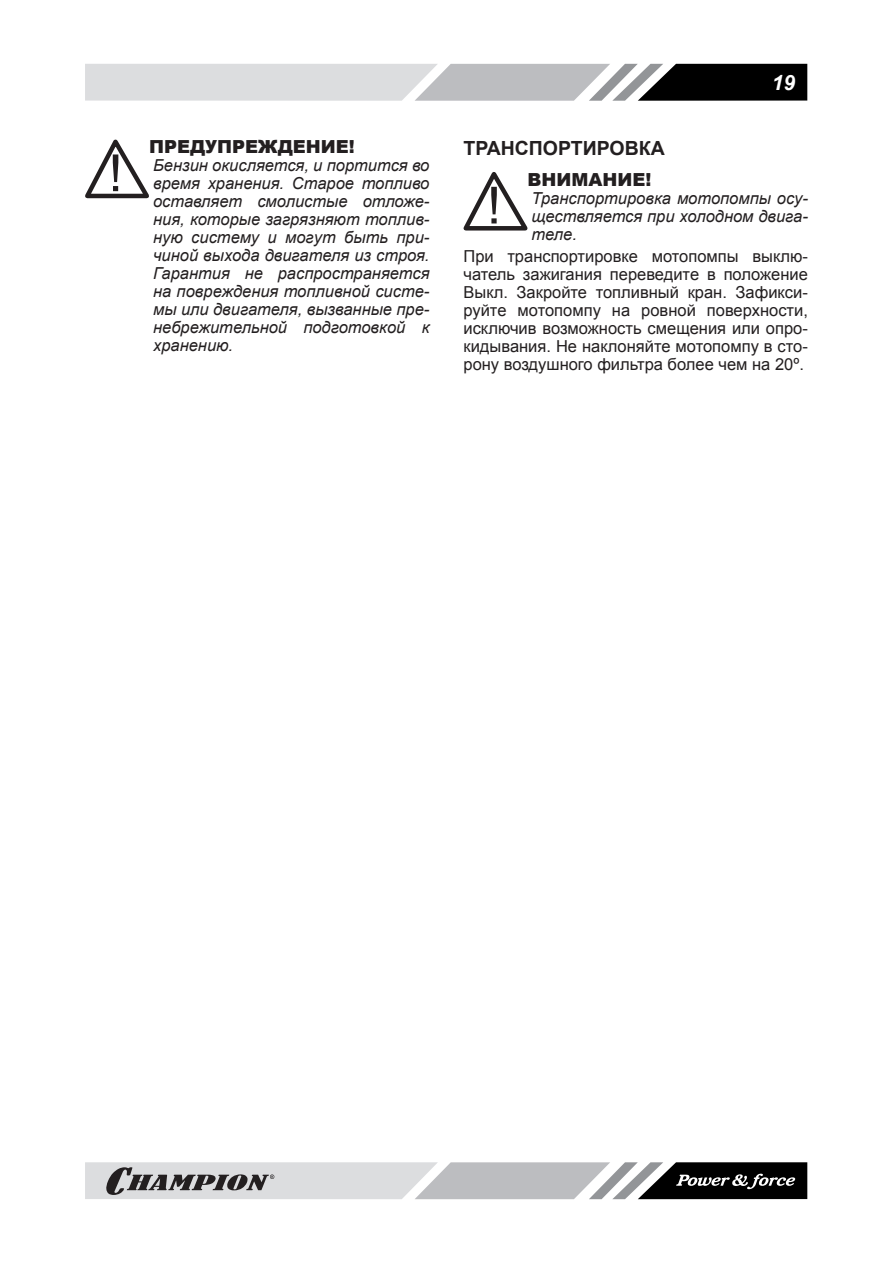
<style>
.page{position:relative;width:893px;height:1263px;background:#fff}
.page>*{position:absolute;margin:0;border:0;box-sizing:border-box;transform-origin:0 0}
.t1{font:italic 700 21px "Arial";color:#fff}
.t2{font:700 19.5px "Arial";color:#231f20}
.t3{font:900 18px "Arial";color:#231f20}
.t4{font:italic 16.5px/18px "Arial";color:#231f20;text-align:justify}
.t5{font:16.5px/18px "Arial";color:#231f20;text-align:justify}
</style>
<div class="page">
<svg style="left:85px;top:64px;width:722px;height:37px;background:#a8a8aa"></svg>
<svg style="left:85px;top:1162px;width:722px;height:37px;background:#a1a2a3"></svg>
<svg style="left:85px;top:139px;width:64px;height:60px"></svg>
<svg style="left:463px;top:172px;width:65px;height:59px"></svg>
<p class="t3" style="left:149px;top:134px;width:207px">ПРЕДУПРЕЖДЕНИЕ!</p>
<p class="t4" style="left:153px;top:157px;width:278px">Бензин окисляется, и портится во время хранения. Старое топливо оставляет смолистые отложе&shy;ния, которые загрязняют топлив&shy;ную систему и могут быть при&shy;чиной выхода двигателя из строя.<br>Гарантия не распространяется на повреждения топливной систе&shy;мы или двигателя, вызванные пре&shy;небрежительной подготовкой к хранению.</p>
<p class="t1" style="left:772px;top:69px;width:25px">19</p>
<p class="t2" style="left:463px;top:135px;width:203px">ТРАНСПОРТИРОВКА</p>
<p class="t3" style="left:528px;top:166px;width:125px">ВНИМАНИЕ!</p>
<p class="t4" style="left:531px;top:189px;width:278px">Транспортировка мотопомпы осу&shy;ществляется при холодном двига&shy;теле.</p>
<p class="t5" style="left:463px;top:247px;width:346px">При транспортировке мотопомпы выклю&shy;чатель зажигания переведите в положение Выкл. Закройте топливный кран. Зафикси&shy;руйте мотопомпу на ровной поверхности, исключив возможность смещения или опро&shy;кидывания. Не наклоняйте мотопомпу в сто&shy;рону воздушного фильтра более чем на 20º.</p>
</div>
